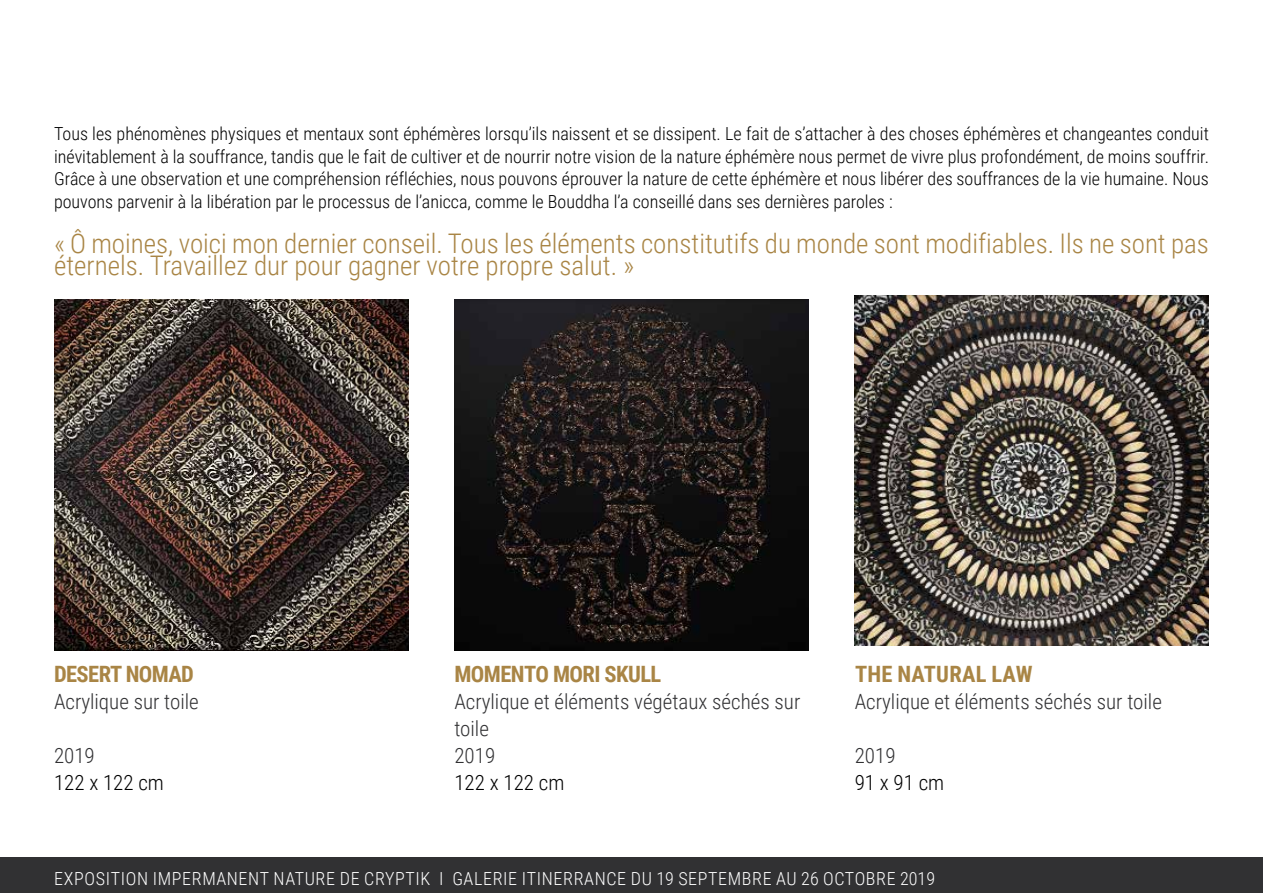
<style>
.page{position:relative;width:1263px;height:893px;background:#fff}
.page>*{position:absolute;margin:0;border:0;box-sizing:border-box;transform-origin:0 0}
.t1{font:300 27px/22.5px "Roboto Condensed";color:#a98545}
.t2{font:700 22.5px "Roboto Condensed";letter-spacing:-.025em;color:#a98545}
.t3{font:700 22.5px "Roboto Condensed";letter-spacing:.01em;color:#a98545}
.t4{font:300 21px/27px "Roboto Condensed";color:#313133}
.t5{font:300 21px "Roboto Condensed";color:#000}
.t6{font:300 18px/22.5px "Roboto Condensed";color:#000;text-align:justify}
.t7{font:300 18px "Roboto Condensed";letter-spacing:.035em;color:#fff}
</style>
<div class="page">
<div style="left:0;top:857px;width:1263px;height:36px;background:#313133"></div>
<img style="left:54px;top:300px;width:354px;height:350px">
<img style="left:454px;top:299px;width:355px;height:351px">
<img style="left:855px;top:295px;width:354px;height:351px">
<p class="t6" style="left:54px;top:122px;width:1156px">Tous les phénomènes physiques et mentaux sont éphémères lorsqu’ils naissent et se dissipent. Le fait de s’attacher à des choses éphémères et changeantes conduit inévitablement à la souffrance, tandis que le fait de cultiver et de nourrir notre vision de la nature éphémère nous permet de vivre plus profondément, de moins souffrir.<br>Grâce à une observation et une compréhension réfléchies, nous pouvons éprouver la nature de cette éphémère et nous libérer des souffrances de la vie humaine. Nous pouvons parvenir à la libération par le processus de l’anicca, comme le Bouddha l’a conseillé dans ses dernières paroles :</p>
<h1 class="t1" style="left:54px;top:231px;width:1156px">« Ô moines, voici mon dernier conseil. Tous les éléments constitutifs du monde sont modifiables. Ils ne sont pas éternels. Travaillez dur pour gagner votre propre salut. »</h1>
<p class="t2" style="left:54px;top:659px;width:141px">DESERT NOMAD</p>
<p class="t4" style="left:54px;top:688px;width:146px">Acrylique sur toile</p>
<p class="t4" style="left:54px;top:742px;width:42px">2019</p>
<p class="t5" style="left:54px;top:768px;width:111px">122 x 122 cm</p>
<p class="t2" style="left:454px;top:659px;width:208px">MOMENTO MORI SKULL</p>
<p class="t4" style="left:454px;top:688px;width:348px">Acrylique et éléments végétaux séchés sur toile<br>2019</p>
<p class="t5" style="left:454px;top:768px;width:111px">122 x 122 cm</p>
<p class="t3" style="left:855px;top:659px;width:179px">THE NATURAL LAW</p>
<p class="t4" style="left:855px;top:688px;width:309px">Acrylique et éléments séchés sur toile</p>
<p class="t4" style="left:855px;top:742px;width:42px">2019</p>
<p class="t5" style="left:855px;top:768px;width:91px">91 x 91 cm</p>
<p class="t7" style="left:54px;top:866px;width:882px">EXPOSITION IMPERMANENT NATURE DE CRYPTIK I GALERIE ITINERRANCE DU 19 SEPTEMBRE AU 26 OCTOBRE 2019</p>
</div>
